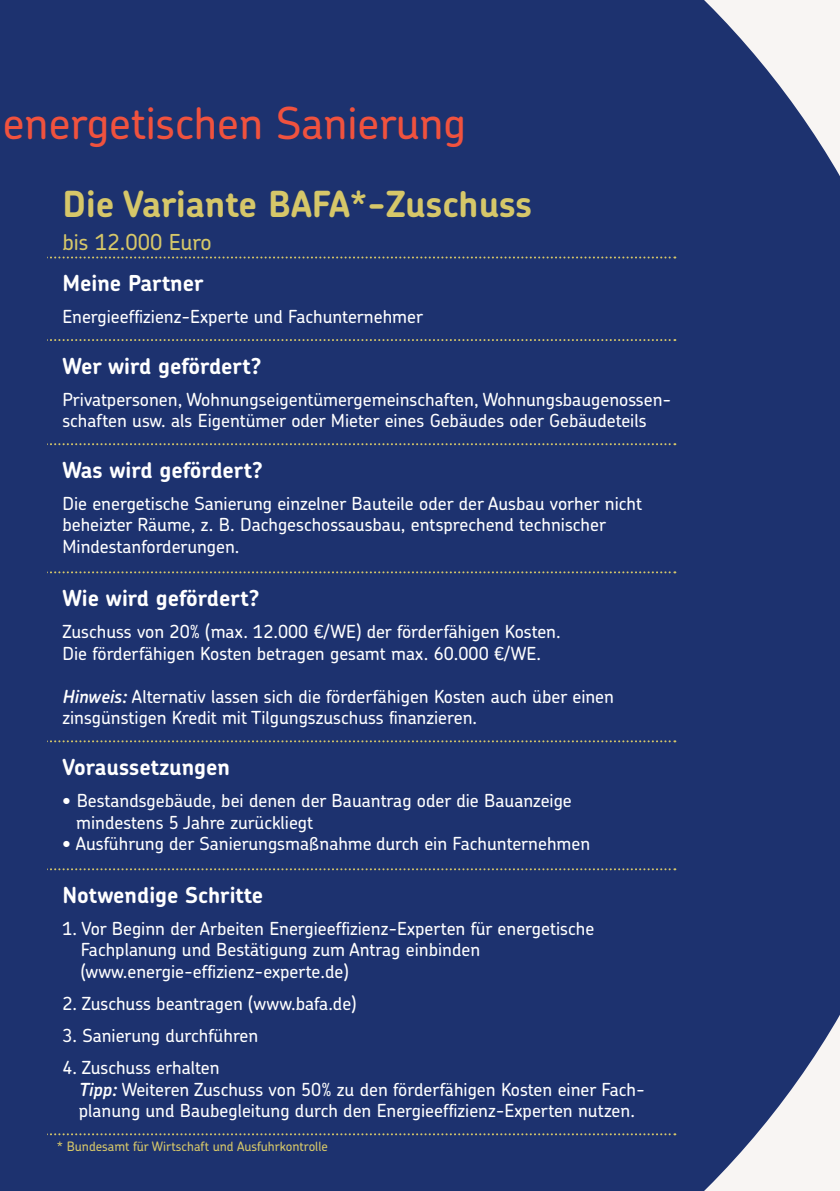
<style>
.page{position:relative;width:840px;height:1191px;background:#fff}
.page>*{position:absolute;margin:0;border:0;box-sizing:border-box;transform-origin:0 0}
.t1{font:500 44px "Chevin Pro";color:#f0523e}
.t2{font:700 36px "Chevin Pro";color:#d6c769}
.t3{font:700 22px "Chevin Pro";color:#fff}
.t4{font:500 22px "Chevin Pro";color:#d6c769}
.t5{font:500 18px/21.6px "Chevin Pro";color:#fff}
.t6{font:500 13px "Chevin Pro";color:#d6c769}
.s1{font-weight:600;font-style:italic}
</style>
<div class="page">
<div style="left:47px;top:0;width:792px;height:1191px;background:#1d326f"></div>
<svg style="left:47px;top:443px;width:628px;height:2px"></svg>
<svg style="left:47px;top:571px;width:628px;height:2px"></svg>
<svg style="left:47px;top:740px;width:628px;height:2px"></svg>
<svg style="left:47px;top:868px;width:628px;height:2px"></svg>
<svg style="left:47px;top:1133px;width:628px;height:2px"></svg>
<svg style="left:47px;top:256px;width:628px;height:2px"></svg>
<svg style="left:47px;top:339px;width:628px;height:2px"></svg>
<div style="left:0;top:0;width:47px;height:1191px;background:#1d326f"></div>
<h1 class="t1" style="left:3px;top:94px;width:464px">energetischen Sanierung</h1>
<h2 class="t2" style="left:62px;top:180px;width:471px">Die Variante BAFA*-Zuschuss</h2>
<p class="t4" style="left:62px;top:227px;width:151px">bis 12.000 Euro</p>
<p class="t3" style="left:62px;top:269px;width:142px">Meine Partner</p>
<p class="t5" style="left:62px;top:305px;width:362px">Energieeffizienz-Experte und Fachunternehmer</p>
<p class="t3" style="left:62px;top:351px;width:201px">Wer wird gefördert?</p>
<p class="t5" style="left:62px;top:388px;width:610px">Privatpersonen, Wohnungseigentümergemeinschaften, Wohnungsbaugenossen&shy;schaften usw. als Eigentümer oder Mieter eines Gebäudes oder Gebäudeteils</p>
<p class="t3" style="left:62px;top:455px;width:202px">Was wird gefördert?</p>
<p class="t5" style="left:62px;top:492px;width:581px">Die energetische Sanierung einzelner Bauteile oder der Ausbau vorher nicht beheizter Räume, z. B. Dachgeschossausbau, entsprechend technischer<br>Mindestanforderungen.</p>
<p class="t3" style="left:62px;top:583px;width:198px">Wie wird gefördert?</p>
<p class="t5" style="left:62px;top:620px;width:499px">Zuschuss von 20% (max. 12.000 €/WE) der förderfähigen Kosten.<br>Die förderfähigen Kosten betragen gesamt max. 60.000 €/WE.</p>
<p class="t5" style="left:62px;top:685px;width:553px"><span class="s1">Hinweis:</span> Alternativ lassen sich die förderfähigen Kosten auch über einen zinsgünstigen Kredit mit Tilgungszuschuss finanzieren.</p>
<p class="t3" style="left:62px;top:752px;width:169px">Voraussetzungen</p>
<p class="t5" style="left:76px;top:789px;width:497px;text-indent:-14px">• Bestandsgebäude, bei denen der Bauantrag oder die Bauanzeige mindestens 5 Jahre zurückliegt</p>
<p class="t5" style="left:62px;top:832px;width:529px">• Ausführung der Sanierungsmaßnahme durch ein Fachunternehmen</p>
<p class="t3" style="left:62px;top:880px;width:202px">Notwendige Schritte</p>
<p class="t5" style="left:81px;top:917px;width:514px;text-indent:-18px">1. Vor Beginn der Arbeiten Energieeffizienz-Experten für energetische<br>Fachplanung und Bestätigung zum Antrag einbinden (www.energie-effizienz-experte.de)</p>
<p class="t5" style="left:62px;top:992px;width:295px">2. Zuschuss beantragen (www.bafa.de)</p>
<p class="t5" style="left:62px;top:1024px;width:197px">3. Sanierung durchführen</p>
<p class="t5" style="left:79px;top:1056px;width:567px;text-indent:-16px">4. Zuschuss erhalten<br><span class="s1">Tipp:</span> Weiteren Zuschuss von 50% zu den förderfähigen Kosten einer Fach&shy;planung und Baubegleitung durch den Energieeffizienz-Experten nutzen.</p>
<p class="t6" style="left:57px;top:1137px;width:272px">* Bundesamt für Wirtschaft und Ausfuhrkontrolle</p>
</div>
